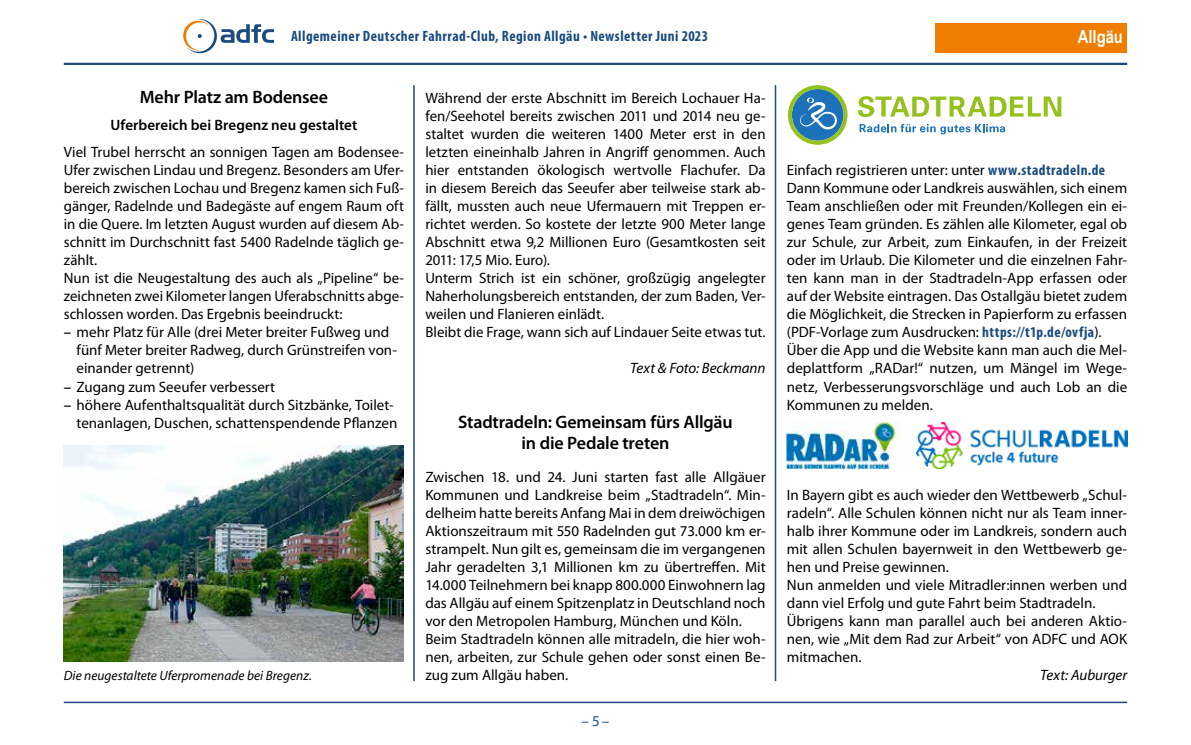
<style>
.page{position:relative;width:1191px;height:745px;background:#fff}
.page>*{position:absolute;margin:0;border:0;box-sizing:border-box;transform-origin:0 0}
.t1{font:600 18px/21.6px "Myriad Pro";letter-spacing:-.01em;color:#000;text-align:center}
.t2{font:700 18px "Arial Narrow";color:#fff}
.t3{font:15px/18px "Myriad Pro";color:#000}
.t4{font:700 condensed 15px "Myriad Pro";letter-spacing:.03em;color:#1a4b7e}
.t5{font:600 15px "Myriad Pro";letter-spacing:.005em;color:#000}
.t6{font:italic 15px "Myriad Pro";color:#000}
.t7{font:15px "Myriad Pro";color:#1a4b7e}
.t8{font:italic 13.5px "Myriad Pro";letter-spacing:.005em;color:#000}
.s1{font-weight:600}
.s2{font-weight:700;font-stretch:condensed;color:#1a4b7e}
</style>
<div class="page">
<hr style="left:64px;top:63px;width:1063px;height:2px;background:#1a4b7e">
<hr style="left:64px;top:701px;width:1063px;height:1px;background:#1a4b7e">
<svg style="left:183px;top:19px;width:91px;height:34px"></svg>
<hr style="left:413px;top:85px;width:2px;height:595px;background:#1a4b7e">
<hr style="left:774px;top:85px;width:2px;height:595px;background:#1a4b7e">
<img style="left:64px;top:445px;width:340px;height:216px">
<svg style="left:788px;top:85px;width:59px;height:60px"></svg>
<svg style="left:858px;top:96px;width:203px;height:21px"></svg>
<svg style="left:859px;top:124px;width:146px;height:10px"></svg>
<img style="left:787px;top:422px;width:112px;height:46px">
<img style="left:916px;top:422px;width:211px;height:46px">
<div style="left:935px;top:23px;width:192px;height:30px;background:#ef7d00"></div>
<p class="t4" style="left:291px;top:27px;width:418px">Allgemeiner Deutscher Fahrrad-Club, Region Allgäu • Newsletter Juni 2023</p>
<p class="t1" style="left:140px;top:86px;width:190px">Mehr Platz am Bodensee</p>
<p class="t5" style="left:111px;top:115px;width:248px">Uferbereich bei Bregenz neu gestaltet</p>
<p class="t3" style="left:64px;top:143px;width:342px">Viel Trubel herrscht an sonnigen Tagen am Bodensee-Ufer zwischen Lindau und Bregenz. Besonders am Ufer&shy;bereich zwischen Lochau und Bregenz kamen sich Fuß&shy;gänger, Radelnde und Badegäste auf engem Raum oft in die Quere. Im letzten August wurden auf diesem Ab&shy;schnitt im Durchschnitt fast 5400 Radelnde täglich ge&shy;zählt.<br>Nun ist die Neugestaltung des auch als „Pipeline“ be&shy;zeichneten zwei Kilometer langen Uferabschnitts abge&shy;schlossen worden. Das Ergebnis beeindruckt:</p>
<p class="t3" style="left:77px;top:323px;width:322px;text-indent:-13px"><span class="s1">–</span> mehr Platz für Alle (drei Meter breiter Fußweg und fünf Meter breiter Radweg, durch Grünstreifen von&shy;einander getrennt)</p>
<p class="t3" style="left:64px;top:377px;width:213px"><span class="s1">–</span> Zugang zum Seeufer verbessert</p>
<p class="t3" style="left:64px;top:395px;width:335px;text-align:right"><span class="s1">–</span> höhere Aufenthaltsqualität durch Sitzbänke, Toilet&shy;tenanlagen, Duschen, schattenspendende Pflanzen</p>
<p class="t8" style="left:64px;top:666px;width:249px">Die neugestaltete Uferpromenade bei Bregenz.</p>
<p class="t3" style="left:425px;top:89px;width:342px">Während der erste Abschnitt im Bereich Lochauer Ha&shy;fen/Seehotel bereits zwischen 2011 und 2014 neu ge&shy;staltet wurden die weiteren 1400 Meter erst in den letzten eineinhalb Jahren in Angriff genommen. Auch hier entstanden ökologisch wertvolle Flachufer. Da in diesem Bereich das Seeufer aber teilweise stark ab&shy;fällt, mussten auch neue Ufermauern mit Treppen er&shy;richtet werden. So kostete der letzte 900 Meter lange Abschnitt etwa 9,2 Millionen Euro (Gesamtkosten seit 2011: 17,5 Mio. Euro).<br>Unterm Strich ist ein schöner, großzügig angelegter Naherholungsbereich entstanden, der zum Baden, Ver&shy;weilen und Flanieren einlädt.<br>Bleibt die Frage, wann sich auf Lindauer Seite etwas tut.</p>
<p class="t6" style="left:630px;top:359px;width:137px">Text &amp; Foto: Beckmann</p>
<p class="t1" style="left:458px;top:410px;width:276px">Stadtradeln: Gemeinsam fürs Allgäu in die Pedale treten</p>
<p class="t3" style="left:425px;top:467px;width:342px">Zwischen 18. und 24. Juni starten fast alle Allgäuer Kommunen und Landkreise beim „Stadtradeln“. Min&shy;delheim hatte bereits Anfang Mai in dem dreiwöchigen Aktionszeitraum mit 550 Radelnden gut 73.000 km er&shy;strampelt. Nun gilt es, gemeinsam die im vergangenen Jahr geradelten 3,1 Millionen km zu übertreffen. Mit 14.000 Teilnehmern bei knapp 800.000 Einwohnern lag das Allgäu auf einem Spitzenplatz in Deutschland noch vor den Metropolen Hamburg, München und Köln.<br>Beim Stadtradeln können alle mitradeln, die hier woh&shy;nen, arbeiten, zur Schule gehen oder sonst einen Be&shy;zug zum Allgäu haben.</p>
<p class="t7" style="left:581px;top:711px;width:29px">– 5–</p>
<p class="t2" style="left:1077px;top:23px;width:47px">Allgäu</p>
<p class="t3" style="left:787px;top:161px;width:342px">Einfach registrieren unter: unter <span class="s2">www.stadtradeln.de </span>Dann Kommune oder Landkreis auswählen, sich einem Team anschließen oder mit Freunden/Kollegen ein ei&shy;genes Team gründen. Es zählen alle Kilometer, egal ob zur Schule, zur Arbeit, zum Einkaufen, in der Freizeit oder im Urlaub. Die Kilometer und die einzelnen Fahr&shy;ten kann man in der Stadtradeln-App erfassen oder auf der Website eintragen. Das Ostallgäu bietet zudem die Möglichkeit, die Strecken in Papierform zu erfassen (PDF-Vorlage zum Ausdrucken: <span class="s2">https://t1p.de/ovfja</span>).<br>Über die App und die Website kann man auch die Mel&shy;deplattform „RADar!“ nutzen, um Mängel im Wege&shy;netz, Verbesserungsvorschläge und auch Lob an die Kommunen zu melden.</p>
<p class="t3" style="left:787px;top:485px;width:342px">In Bayern gibt es auch wieder den Wettbewerb „Schul&shy;radeln“. Alle Schulen können nicht nur als Team inner&shy;halb ihrer Kommune oder im Landkreis, sondern auch mit allen Schulen bayernweit in den Wettbewerb ge&shy;hen und Preise gewinnen.<br>Nun anmelden und viele Mitradler:innen werben und dann viel Erfolg und gute Fahrt beim Stadtradeln.<br>Übrigens kann man parallel auch bei anderen Aktio&shy;nen, wie „Mit dem Rad zur Arbeit“ von ADFC und AOK mitmachen.</p>
<p class="t6" style="left:1040px;top:665px;width:88px">Text: Auburger</p>
</div>
